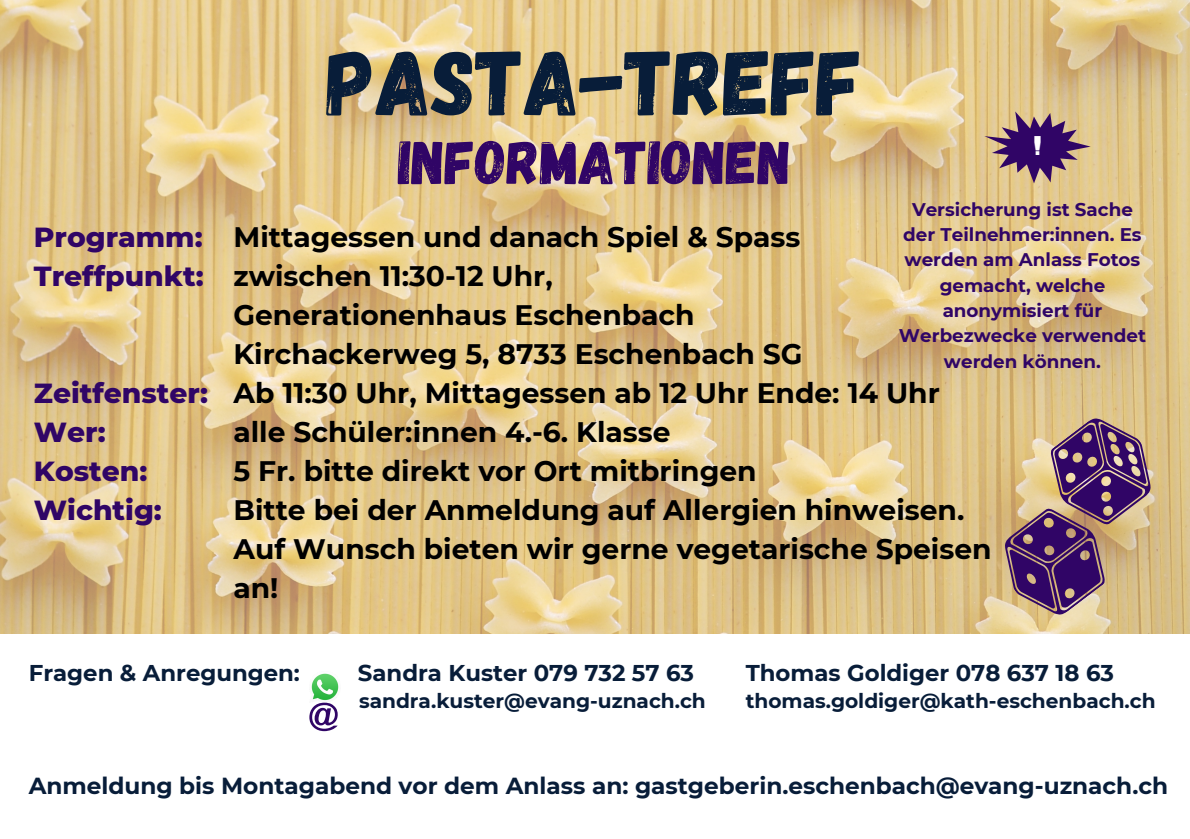
<style>
.page{position:relative;width:1190px;height:839px;background:#fff}
.page>*{position:absolute;margin:0;border:0;box-sizing:border-box;transform-origin:0 0}
.t1{font:92.2px "Gagalin";color:#081d39}
.t2{font:61.2px "Gagalin";color:#300566}
.t3{font:700 28.2px/39px "Montserrat";color:#000}
.t4{font:800 28.2px "Montserrat";color:#300566}
.t5{font:700 27px "Horizon";color:#fff}
.t6{font:700 23.2px "Montserrat";color:#081d39}
.t7{font:700 22.8px "Montserrat";color:#081d39}
.t8{font:700 20.2px "Montserrat";color:#081d39}
.t9{font:700 18.4px/25.4px "Montserrat";color:#300566;text-align:center}
</style>
<div class="page">
<img style="left:0;top:0;width:1190px;height:634px">
<svg style="left:987px;top:403px;width:181px;height:226px;background:#ac8d80"></svg>
<img style="left:311px;top:673px;width:28px;height:28px">
<svg style="left:309px;top:702px;width:29px;height:29px"></svg>
<svg style="left:984px;top:111px;width:107px;height:72px;background:#99787d"></svg>
<p class="t4" style="left:34px;top:219px;width:170px">Programm:</p>
<p class="t4" style="left:34px;top:258px;width:171px">Treffpunkt:</p>
<p class="t4" style="left:34px;top:375px;width:176px">Zeitfenster:</p>
<p class="t4" style="left:34px;top:414px;width:73px">Wer:</p>
<p class="t4" style="left:34px;top:454px;width:115px">Kosten:</p>
<p class="t4" style="left:34px;top:493px;width:129px">Wichtig:</p>
<p class="t1" style="left:327px;top:23px;width:537px">PASTA-TREFF</p>
<p class="t2" style="left:398px;top:123px;width:394px">INFORMATIONEN</p>
<p class="t5" style="left:1033px;top:132px;width:10px">!</p>
<p class="t9" style="left:899px;top:196px;width:249px">Versicherung ist Sache der Teilnehmer:innen. Es werden am Anlass Fotos gemacht, welche anonymisiert für<br>Werbezwecke verwendet werden können.</p>
<p class="t3" style="left:233px;top:217px;width:569px">Mittagessen und danach Spiel &amp; Spass</p>
<p class="t3" style="left:233px;top:256px;width:321px">zwischen 11:30-12 Uhr,</p>
<p class="t3" style="left:233px;top:295px;width:463px">Generationenhaus Eschenbach</p>
<p class="t3" style="left:233px;top:334px;width:571px">Kirchackerweg 5, 8733 Eschenbach SG</p>
<p class="t3" style="left:233px;top:373px;width:708px">Ab 11:30 Uhr, Mittagessen ab 12 Uhr Ende: 14 Uhr</p>
<p class="t3" style="left:233px;top:412px;width:439px">alle Schüler:innen 4.-6. Klasse</p>
<p class="t3" style="left:233px;top:451px;width:525px">5 Fr. bitte direkt vor Ort mitbringen</p>
<p class="t3" style="left:233px;top:490px;width:732px">Bitte bei der Anmeldung auf Allergien hinweisen.</p>
<p class="t3" style="left:233px;top:529px;width:760px">Auf Wunsch bieten wir gerne vegetarische Speisen an!</p>
<p class="t7" style="left:29px;top:658px;width:273px">Fragen &amp; Anregungen:</p>
<p class="t7" style="left:358px;top:658px;width:338px">Sandra Kuster 079 732 57 63</p>
<p class="t7" style="left:746px;top:658px;width:370px">Thomas Goldiger 078 637 18 63</p>
<p class="t8" style="left:359px;top:688px;width:348px">sandra.kuster@evang-uznach.ch</p>
<p class="t8" style="left:746px;top:688px;width:411px">thomas.goldiger@kath-eschenbach.ch</p>
<p class="t6" style="left:29px;top:771px;width:1141px">Anmeldung bis Montagabend vor dem Anlass an: gastgeberin.eschenbach@evang-uznach.ch</p>
</div>
